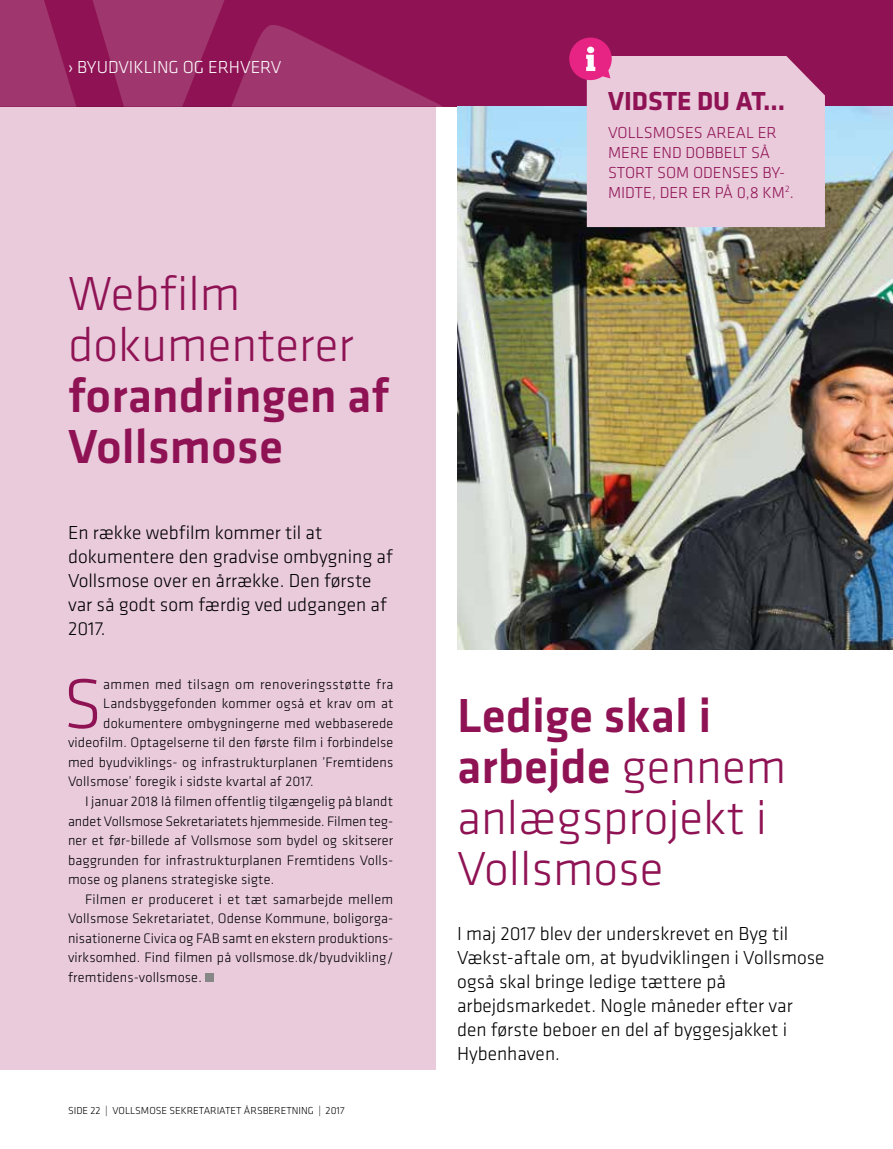
<style>
.page{position:relative;width:893px;height:1149px;background:#fff}
.page>*{position:absolute;margin:0;border:0;box-sizing:border-box;transform-origin:0 0}
.t1{font:300 72.75px "Klavika";color:#8f1354}
.t2{font:300 49.5px/51px "Klavika";color:#8f1354}
.t3{font:500 49.5px/51px "Klavika";color:#8f1354}
.t4{font:700 27px "Klavika";color:#8f1354}
.t5{font:300 19.5px/24px "Klavika";color:#000}
.t6{font:300 18px "Klavika";color:#fff}
.t7{font:300 16.5px/19.8px "Klavika";color:#8f1354}
.t8{font:300 14.25px "Klavika";letter-spacing:.01em;color:#000}
.t9{font:300 14.25px "Klavika";letter-spacing:.03em;color:#000}
.t10{font:300 10.5px "Klavika";color:#000}
.s1{font-weight:500}
</style>
<div class="page">
<div style="left:0;top:0;width:893px;height:106px;background:#8f1354"></div>
<div style="left:0;top:0;width:50px;height:106px;background:#9f366d"></div>
<svg style="left:50px;top:0;width:175px;height:106px"></svg>
<svg style="left:154px;top:24px;width:303px;height:83px;fill:#9f366d"></svg>
<div style="left:0;top:106px;width:436px;height:963px;background:#eacbdc"></div>
<img style="left:457px;top:106px;width:436px;height:543px">
<div style="left:205px;top:972px;width:9px;height:9px;background:#878787"></div>
<svg style="left:569px;top:38px;width:256px;height:189px;background:#dbb0c8"></svg>
<p class="t6" style="left:68px;top:56px;width:215px">› BYUDVIKLING OG ERHVERV</p>
<h2 class="t2" style="left:68px;top:268px;width:287px">Webfilm dokumenterer</h2>
<h2 class="t3" style="left:68px;top:369px;width:323px">forandringen af<br>Vollsmose</h2>
<h3 class="t5" style="left:68px;top:520px;width:326px">En række webfilm kommer til at dokumentere den gradvise ombygning af<br>Vollsmose over en årrække. Den første var så godt som færdig ved udgangen af<br>2017.</h3>
<h1 class="t1" style="left:63px;top:659px;width:41px">S</h1>
<p class="t9" style="left:103px;top:675px;width:292px">ammen med tilsagn om renoveringsstøtte fra</p>
<p class="t8" style="left:103px;top:695px;width:292px">Landsbyggefonden kommer også et krav om at</p>
<p class="t8" style="left:103px;top:714px;width:292px">dokumentere ombygningerne med webbaserede</p>
<p class="t8" style="left:68px;top:734px;width:327px">videofilm. Optagelserne til den første film i forbindelse</p>
<p class="t8" style="left:68px;top:753px;width:327px">med byudviklings- og infrastrukturplanen ’Fremtidens</p>
<p class="t8" style="left:68px;top:773px;width:247px">Vollsmose’ foregik i sidste kvartal af 2017.</p>
<p class="t8" style="left:85px;top:792px;width:309px">I januar 2018 lå filmen offentlig tilgængelig på blandt</p>
<p class="t8" style="left:68px;top:812px;width:327px">andet Vollsmose Sekretariatets hjemmeside. Filmen teg-</p>
<p class="t8" style="left:68px;top:831px;width:327px">ner et før-billede af Vollsmose som bydel og skitserer</p>
<p class="t8" style="left:68px;top:850px;width:327px">baggrunden for infrastrukturplanen Fremtidens Volls-</p>
<p class="t8" style="left:68px;top:870px;width:208px">mose og planens strategiske sigte.</p>
<p class="t8" style="left:85px;top:889px;width:310px">Filmen er produceret i et tæt samarbejde mellem</p>
<p class="t8" style="left:68px;top:909px;width:327px">Vollsmose Sekretariatet, Odense Kommune, boligorga-</p>
<p class="t8" style="left:68px;top:928px;width:327px">nisationerne Civica og FAB samt en ekstern produktions-</p>
<p class="t8" style="left:68px;top:948px;width:327px">virksomhed. Find filmen på vollsmose.dk/byudvikling/</p>
<p class="t8" style="left:68px;top:967px;width:135px">fremtidens-vollsmose.</p>
<p class="t10" style="left:68px;top:1103px;width:278px">SIDE 22 | VOLLSMOSE SEKRETARIATET ÅRSBERETNING | 2017</p>
<h3 class="t4" style="left:608px;top:82px;width:179px">VIDSTE DU AT...</h3>
<p class="t7" style="left:608px;top:123px;width:187px">VOLLSMOSES AREAL ER<br>MERE END DOBBELT SÅ<br>STORT SOM ODENSES BY-<br>MIDTE, DER ER PÅ 0,8 KM<sup>2</sup>.</p>
<h2 class="t2" style="left:457px;top:689px;width:331px"><span class="s1">Ledige skal i arbejde</span> gennem anlægsprojekt i<br>Vollsmose</h2>
<h3 class="t5" style="left:457px;top:920px;width:369px">I maj 2017 blev der underskrevet en Byg til Vækst-aftale om, at byudviklingen i Vollsmose også skal bringe ledige tættere på arbejdsmarkedet. Nogle måneder efter var den første beboer en del af byggesjakket i Hybenhaven.</h3>
</div>
